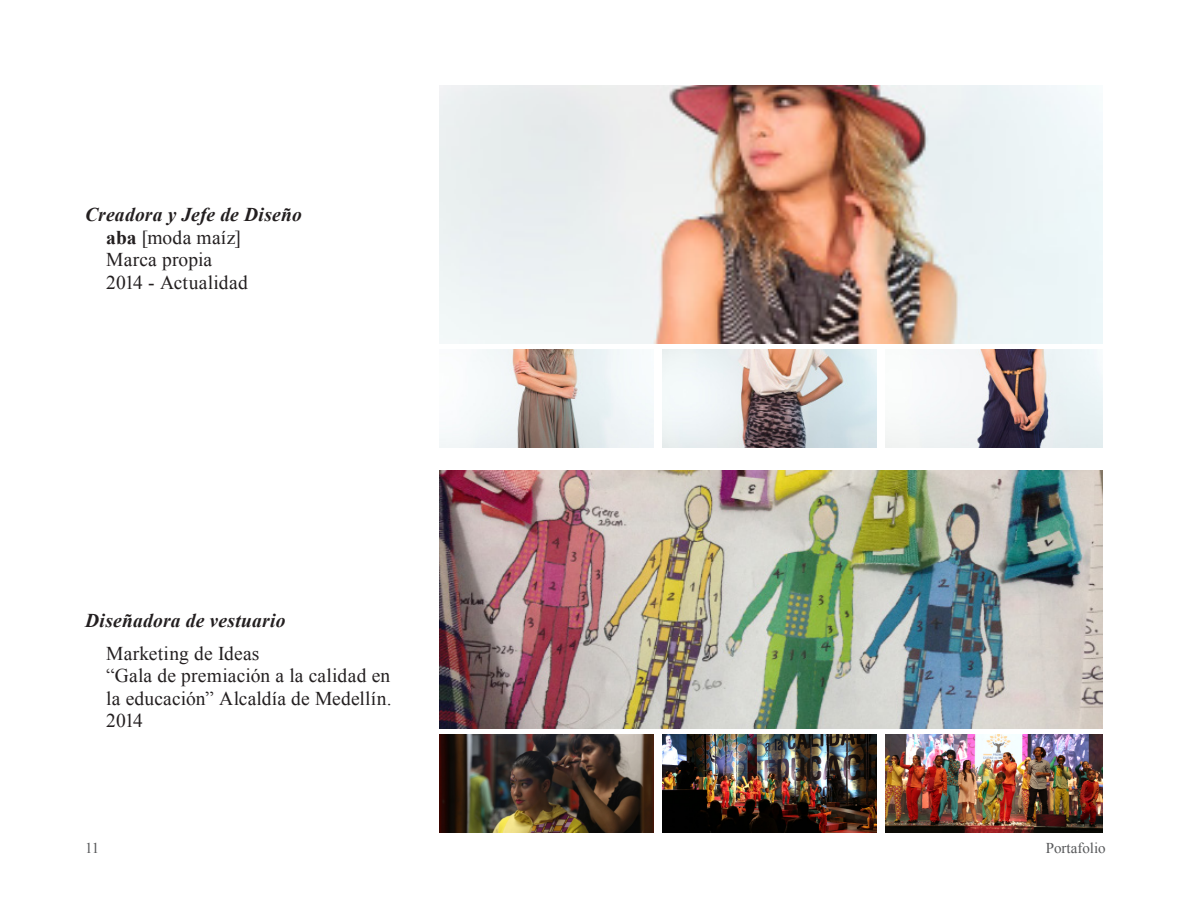
<style>
.page{position:relative;width:1188px;height:918px;background:#fff}
.page>*{position:absolute;margin:0;border:0;box-sizing:border-box;transform-origin:0 0}
.Bloque_experiencia{font:19.5px/22.5px "Times New Roman";letter-spacing:.005em;color:#231f20}
.t1{font:italic 700 19.5px "Times New Roman";letter-spacing:.01em;color:#231f20}
.t2{font:15px "Times New Roman";color:#57585a}
.s1{font-weight:700}
</style>
<div class="page">
<img style="left:439px;top:86px;width:663px;height:258px">
<img style="left:439px;top:471px;width:663px;height:258px">
<img style="left:886px;top:350px;width:216px;height:97px">
<img style="left:886px;top:735px;width:216px;height:97px">
<img style="left:662px;top:350px;width:214px;height:97px">
<img style="left:662px;top:735px;width:214px;height:97px">
<img style="left:439px;top:350px;width:215px;height:97px">
<img style="left:439px;top:735px;width:215px;height:97px">
<p class="t1" style="left:85px;top:201px;width:218px">Creadora y Jefe de Diseño</p>
<p class="Bloque_experiencia" style="left:106px;top:226px;width:136px"><span class="s1">aba</span> [moda maíz]</p>
<p class="Bloque_experiencia" style="left:106px;top:248px;width:107px">Marca propia</p>
<p class="Bloque_experiencia" style="left:106px;top:271px;width:143px">2014 - Actualidad</p>
<p class="t1" style="left:85px;top:607px;width:202px">Diseñadora de vestuario</p>
<p class="Bloque_experiencia" style="left:106px;top:642px;width:155px">Marketing de Ideas</p>
<p class="Bloque_experiencia" style="left:106px;top:664px;width:287px">“Gala de premiación a la calidad en la educación” Alcaldía de Medellín.</p>
<p class="Bloque_experiencia" style="left:106px;top:709px;width:38px">2014</p>
<p class="t2" style="left:85px;top:838px;width:16px">11</p>
<p class="t2" style="left:1046px;top:838px;width:61px">Portafolio</p>
</div>
